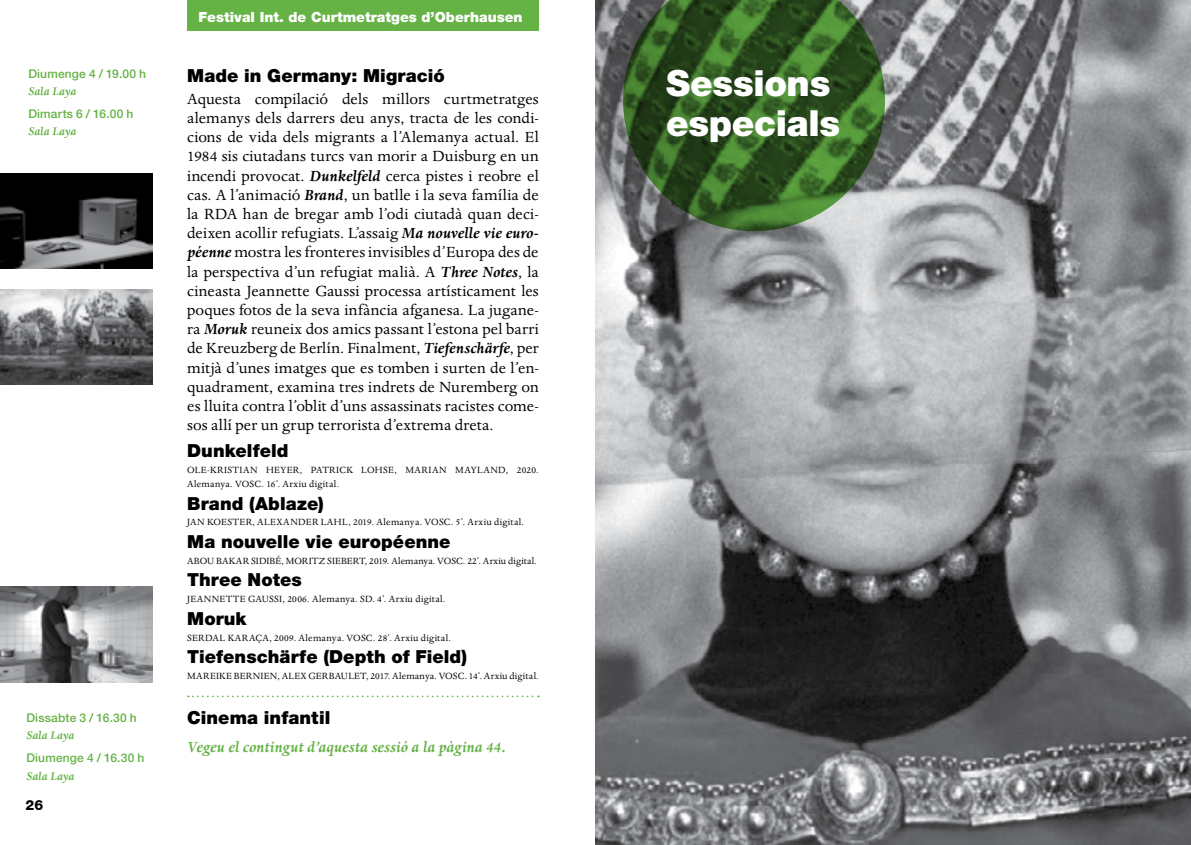
<style>
.page{position:relative;width:1191px;height:845px;background:#fff}
.page>*{position:absolute;margin:0;border:0;box-sizing:border-box;transform-origin:0 0}
.t1{font:900 36px/40px "Helvetica Neue LT";letter-spacing:-.01em;color:#fff}
.t2{font:900 18px "Helvetica Neue LT";letter-spacing:.005em;color:#000}
.t3{font:17px/19.2px "Dante";letter-spacing:.01em;color:#000;text-align:justify}
.t4{font:italic 700 17px "Dante";color:#65b245}
.t5{font:900 14px "Helvetica Neue LT";color:#fff}
.t6{font:800 14px "Helvetica Neue LT";color:#000}
.t7{font:italic 700 12.8px "Dante";letter-spacing:.01em;color:#65b245}
.t8{font:500 12px "Helvetica Neue LT";letter-spacing:.015em;color:#65b245}
.t9{font:10.4px/13.6px "Dante";letter-spacing:.025em;color:#000}
.t10{font:10.4px "Dante";color:#000}
.s1{font-weight:700;font-style:italic}
</style>
<div class="page">
<svg style="left:188px;top:695px;width:351px;height:2px"></svg>
<div style="left:187px;top:0;width:352px;height:30px;background:#65b245"></div>
<img style="left:0;top:173px;width:153px;height:96px">
<img style="left:0;top:289px;width:153px;height:96px">
<img style="left:0;top:587px;width:153px;height:95px">
<img style="left:595px;top:0;width:596px;height:845px">
<svg style="left:623px;top:0;width:262px;height:231px;background:#416334"></svg>
<p class="t8" style="left:28px;top:66px;width:119px">Diumenge 4 / 19.00 h</p>
<p class="t7" style="left:28px;top:84px;width:49px">Sala Laya</p>
<p class="t8" style="left:28px;top:107px;width:107px">Dimarts 6 / 16.00 h</p>
<p class="t7" style="left:28px;top:124px;width:49px">Sala Laya</p>
<p class="t8" style="left:26px;top:711px;width:112px">Dissabte 3 / 16.30 h</p>
<p class="t7" style="left:26px;top:728px;width:49px">Sala Laya</p>
<p class="t8" style="left:26px;top:751px;width:119px">Diumenge 4 / 16.30 h</p>
<p class="t7" style="left:26px;top:769px;width:49px">Sala Laya</p>
<p class="t6" style="left:26px;top:796px;width:19px">26</p>
<p class="t5" style="left:198px;top:9px;width:326px">Festival Int. de Curtmetratges d’Oberhausen</p>
<p class="t2" style="left:187px;top:65px;width:259px">Made in Germany: Migració</p>
<p class="t3" style="left:187px;top:90px;width:353px">Aquesta compilació dels millors curtmetratges alemanys dels darrers deu anys, tracta de les condi&shy;cions de vida dels migrants a l’Alemanya actual. El 1984 sis ciutadans turcs van morir a Duisburg en un incendi provocat. <span class="s1">Dunkelfeld</span> cerca pistes i reobre el cas. A l’animació <span class="s1">Brand</span>, un batlle i la seva família de la RDA han de bregar amb l’odi ciutadà quan deci&shy;deixen acollir refugiats. L’assaig <span class="s1">Ma nouvelle vie euro&shy;péenne</span> mostra les fronteres invisibles d’Europa des de la perspectiva d’un refugiat malià. A <span class="s1">Three Notes</span>, la cineasta Jeannette Gaussi processa artísticament les poques fotos de la seva infància afganesa. La jugane&shy;ra <span class="s1">Moruk</span> reuneix dos amics passant l’estona pel barri de Kreuzberg de Berlín. Finalment, <span class="s1">Tiefenschärfe</span>, per mitjà d’unes imatges que es tomben i surten de l’en&shy;quadrament, examina tres indrets de Nuremberg on es lluita contra l’oblit d’uns assassinats racistes come&shy;sos allí per un grup terrorista d’extrema dreta.</p>
<p class="t2" style="left:187px;top:440px;width:103px">Dunkelfeld</p>
<p class="t9" style="left:187px;top:464px;width:353px">OLE-KRISTIAN HEYER, PATRICK LOHSE, MARIAN MAYLAND, 2020.<br>Alemanya. VOSC. 16’. Arxiu digital.</p>
<p class="t2" style="left:187px;top:492px;width:138px">Brand (Ablaze)</p>
<p class="t9" style="left:187px;top:516px;width:338px">JAN KOESTER, ALEXANDER LAHL, 2019. Alemanya. VOSC. 5’. Arxiu digital.</p>
<p class="t2" style="left:187px;top:531px;width:265px">Ma nouvelle vie européenne</p>
<p class="t10" style="left:187px;top:555px;width:351px">ABOU BAKAR SIDIBÉ, MORITZ SIEBERT, 2019. Alemanya. VOSC. 22’. Arxiu digital.</p>
<p class="t2" style="left:187px;top:569px;width:116px">Three Notes</p>
<p class="t9" style="left:187px;top:593px;width:260px">JEANNETTE GAUSSI, 2006. Alemanya. SD. 4’. Arxiu digital.</p>
<p class="t2" style="left:187px;top:608px;width:61px">Moruk</p>
<p class="t9" style="left:187px;top:631px;width:265px">SERDAL KARAÇA, 2009. Alemanya. VOSC. 28’. Arxiu digital.</p>
<p class="t2" style="left:187px;top:646px;width:281px">Tiefenschärfe (Depth of Field)</p>
<p class="t9" style="left:187px;top:670px;width:353px">MAREIKE BERNIEN, ALEX GERBAULET, 2017. Alemanya. VOSC. 14’. Arxiu digital.</p>
<p class="t2" style="left:187px;top:707px;width:145px">Cinema infantil</p>
<p class="t4" style="left:187px;top:737px;width:320px">Vegeu el contingut d’aquesta sessió a la pàgina 44.</p>
<h1 class="t1" style="left:666px;top:63px;width:175px">Sessions especials</h1>
</div>
